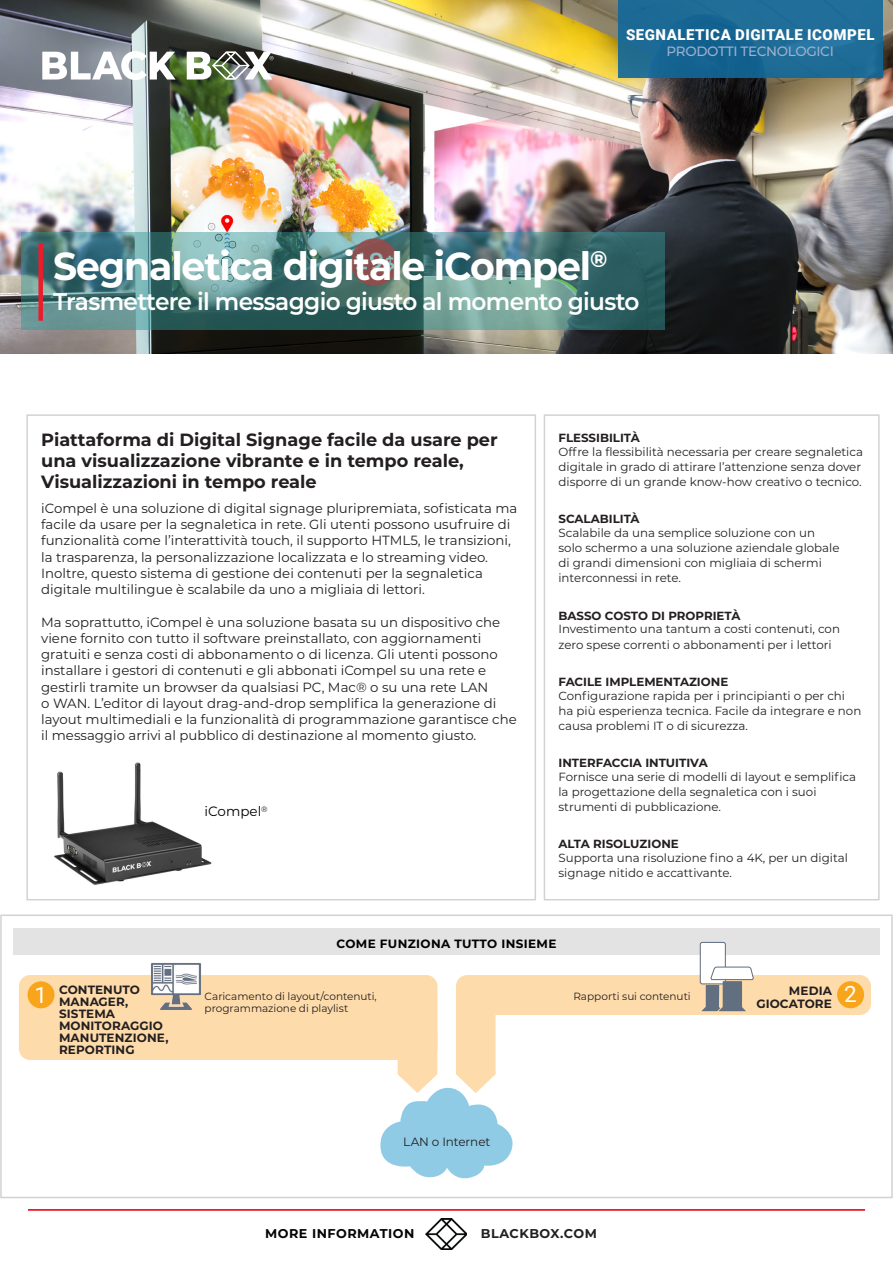
<style>
.page{position:relative;width:893px;height:1263px;background:#fff}
.page>*{position:absolute;margin:0;border:0;box-sizing:border-box;transform-origin:0 0}
.FL_Subhead{font:700 39px "Montserrat";letter-spacing:-.03em;color:#fff}
.FL_Subhead-2{font:600 24px "Montserrat";letter-spacing:-.03em;color:#fff}
.t1{font:22.5px "Roboto";color:#fff}
.t2{font:700 17.7px/20.7px "Montserrat";color:#231f20}
.t3{font:900 15px "Roboto";letter-spacing:.035em;color:#fff}
.t4{font:500 13.5px "Montserrat";letter-spacing:-.025em;color:#9eb0ce}
.FL_Text_header_2_cen{font:13.5px "Montserrat";color:#000}
.t5{font:13.35px/16.2px "Montserrat";color:#231f20}
.t6{font:700 12.75px "Montserrat";letter-spacing:.04em;color:#040503}
.t7{font:700 12.75px "Montserrat";letter-spacing:.04em;color:#231f20}
.Diagram_Callout_03{font:700 12px/12px "Montserrat";letter-spacing:.01em;color:#231f20}
.t8{font:700 12px "Montserrat";letter-spacing:.03em;color:#000}
.Diagram_Callout_03-2{font:12px "Montserrat";letter-spacing:-.01em;color:#231f20}
.t9{font:11.85px/15.1px "Montserrat";color:#231f20}
.t10{font:700 11.85px "Montserrat";color:#231f20}
.Diagram_Callout_03-3{font:10.5px/11.2px "Montserrat";color:#231f20}
</style>
<div class="page">
<hr style="left:28px;top:1209px;width:837px;height:2px;background:#eb1c2c">
<img style="left:426px;top:1219px;width:41px;height:31px">
<div style="left:19px;top:975px;width:418px;height:85px;background:#fedbab;border-radius:11px"></div>
<img style="left:0;top:0;width:893px;height:353px">
<div style="left:618px;top:0;width:264px;height:78px;background:linear-gradient(to right,#186691,#206e99)"></div>
<svg style="left:21px;top:232px;width:644px;height:98px;background:#507d7c"></svg>
<div style="left:38px;top:243px;width:5px;height:78px;background:#eb1c2c"></div>
<svg style="left:42px;top:51px;width:134px;height:29px"></svg>
<svg style="left:187px;top:51px;width:87px;height:29px"></svg>
<div style="left:13px;top:929px;width:867px;height:26px;background:#e3e3e3"></div>
<div style="left:0;top:914px;width:893px;height:284px;border:2px solid #d1d2d4"></div>
<div style="left:544px;top:414px;width:336px;height:486px;border:1px solid #d1d2d4"></div>
<img style="left:54px;top:762px;width:158px;height:123px">
<div style="left:456px;top:975px;width:415px;height:40px;background:#fedbab;border-radius:11px"></div>
<svg style="left:380px;top:987px;width:133px;height:192px"></svg>
<img style="left:151px;top:963px;width:50px;height:47px">
<div style="left:700px;top:942px;width:25px;height:42px;background:#fff;border-radius:2px"></div>
<div style="left:700px;top:942px;width:26px;height:42px;border:1px solid #616f81;border-radius:2px"></div>
<svg style="left:701px;top:966px;width:53px;height:45px"></svg>
<div style="left:28px;top:981px;width:27px;height:27px;background:#f9a51b;border-radius:50%"></div>
<div style="left:837px;top:981px;width:27px;height:27px;background:#f9a51b;border-radius:50%"></div>
<p class="t3" style="left:626px;top:24px;width:250px">SEGNALETICA DIGITALE ICOMPEL</p>
<p class="t4" style="left:667px;top:42px;width:169px">PRODOTTI TECNOLOGICI</p>
<p class="FL_Subhead" style="left:53px;top:238px;width:556px">Segnaletica digitale iCompel<sup>®</sup></p>
<p class="FL_Subhead-2" style="left:53px;top:284px;width:588px">Trasmettere il messaggio giusto al momento giusto</p>
<p class="t2" style="left:41px;top:429px;width:458px">Piattaforma di Digital Signage facile da usare per una visualizzazione vibrante e in tempo reale,</p>
<p class="t2" style="left:41px;top:470px;width:277px">Visualizzazioni in tempo reale</p>
<p class="t5" style="left:41px;top:499px;width:478px">iCompel è una soluzione di digital signage pluripremiata, sofisticata ma facile da usare per la segnaletica in rete. Gli utenti possono usufruire di funzionalità come l’interattività touch, il supporto HTML5, le transizioni, la trasparenza, la personalizzazione localizzata e lo streaming video.<br>Inoltre, questo sistema di gestione dei contenuti per la segnaletica digitale multilingue è scalabile da uno a migliaia di lettori.</p>
<p class="t5" style="left:41px;top:613px;width:477px">Ma soprattutto, iCompel è una soluzione basata su un dispositivo che viene fornito con tutto il software preinstallato, con aggiornamenti gratuiti e senza costi di abbonamento o di licenza. Gli utenti possono installare i gestori di contenuti e gli abbonati iCompel su una rete e gestirli tramite un browser da qualsiasi PC, Mac® o su una rete LAN<br>o WAN. L’editor di layout drag-and-drop semplifica la generazione di layout multimediali e la funzionalità di programmazione garantisce che il messaggio arrivi al pubblico di destinazione al momento giusto.</p>
<p class="FL_Text_header_2_cen" style="left:205px;top:802px;width:65px">iCompel<sup>®</sup></p>
<p class="t10" style="left:558px;top:429px;width:83px">FLESSIBILITÀ</p>
<p class="t9" style="left:558px;top:443px;width:306px">Offre la flessibilità necessaria per creare segnaletica digitale in grado di attirare l’attenzione senza dover disporre di un grande know-how creativo o tecnico.</p>
<p class="t10" style="left:558px;top:511px;width:83px">SCALABILITÀ</p>
<p class="t9" style="left:558px;top:525px;width:283px">Scalabile da una semplice soluzione con un solo schermo a una soluzione aziendale globale di grandi dimensioni con migliaia di schermi interconnessi in rete.</p>
<p class="t10" style="left:558px;top:607px;width:184px">BASSO COSTO DI PROPRIETÀ</p>
<p class="t9" style="left:558px;top:621px;width:283px">Investimento una tantum a costi contenuti, con zero spese correnti o abbonamenti per i lettori</p>
<p class="t10" style="left:558px;top:673px;width:171px">FACILE IMPLEMENTAZIONE</p>
<p class="t9" style="left:558px;top:687px;width:304px">Configurazione rapida per i principianti o per chi ha più esperienza tecnica. Facile da integrare e non causa problemi IT o di sicurezza.</p>
<p class="t10" style="left:558px;top:754px;width:151px">INTERFACCIA INTUITIVA</p>
<p class="t9" style="left:558px;top:768px;width:299px">Fornisce una serie di modelli di layout e semplifica la progettazione della segnaletica con i suoi strumenti di pubblicazione.</p>
<p class="t10" style="left:558px;top:836px;width:122px">ALTA RISOLUZIONE</p>
<p class="t9" style="left:558px;top:850px;width:291px">Supporta una risoluzione fino a 4K, per un digital signage nitido e accattivante.</p>
<p class="t8" style="left:336px;top:935px;width:221px">COME FUNZIONA TUTTO INSIEME</p>
<p class="Diagram_Callout_03" style="left:59px;top:983px;width:83px">CONTENUTO</p>
<p class="Diagram_Callout_03" style="left:59px;top:995px;width:71px">MANAGER,</p>
<p class="Diagram_Callout_03" style="left:59px;top:1007px;width:58px">SISTEMA</p>
<p class="Diagram_Callout_03" style="left:59px;top:1019px;width:105px">MONITORAGGIO</p>
<p class="Diagram_Callout_03" style="left:59px;top:1031px;width:111px">MANUTENZIONE,<br>REPORTING</p>
<p class="t1" style="left:34px;top:979px;width:14px">1</p>
<p class="t1" style="left:844px;top:979px;width:14px">2</p>
<p class="Diagram_Callout_03" style="left:789px;top:984px;width:44px">MEDIA</p>
<p class="Diagram_Callout_03" style="left:756px;top:997px;width:77px">GIOCATORE</p>
<p class="Diagram_Callout_03-3" style="left:205px;top:990px;width:174px">Caricamento di layout/contenuti, programmazione di playlist</p>
<p class="Diagram_Callout_03-3" style="left:573px;top:990px;width:119px">Rapporti sui contenuti</p>
<p class="Diagram_Callout_03-2" style="left:403px;top:1133px;width:89px">LAN o Internet</p>
<p class="t6" style="left:265px;top:1224px;width:151px">MORE INFORMATION</p>
<p class="t7" style="left:481px;top:1224px;width:118px">BLACKBOX.COM</p>
</div>
